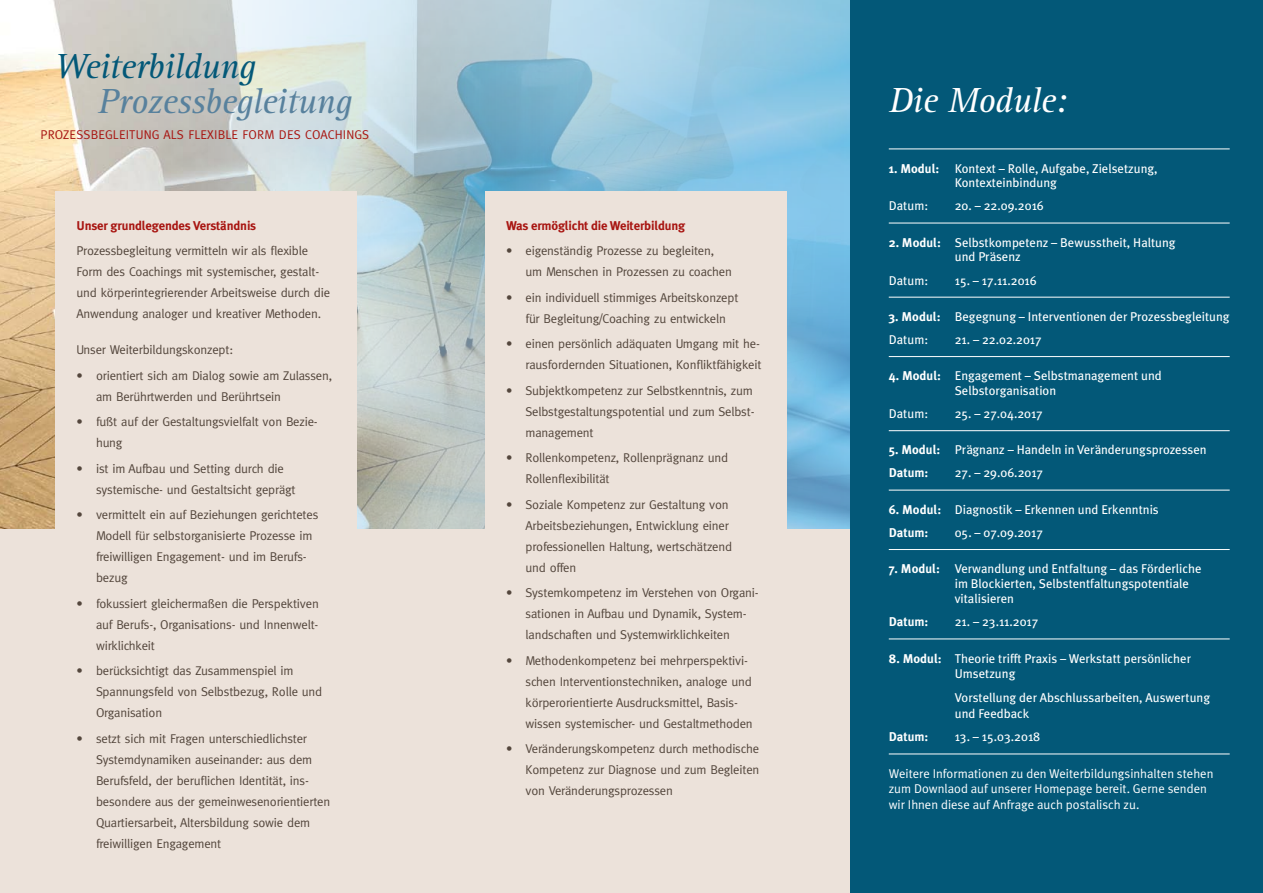
<style>
.page{position:relative;width:1263px;height:893px;background:#fff}
.page>*{position:absolute;margin:0;border:0;box-sizing:border-box;transform-origin:0 0}
.t1{font:italic 36px "Rotis Serif";letter-spacing:-.015em;color:#58819d}
.t2{font:italic 36px "Rotis Serif";letter-spacing:-.015em;color:#035878}
.t3{font:italic 36px "Rotis Serif";letter-spacing:-.015em;color:#fff}
.t4{font:12.75px/21px "Meta";letter-spacing:-.015em;color:#53463c}
.t5{font:12.75px/14.7px "Meta Plus";color:#fff}
.t6{font:12.75px/15.3px "Meta Plus Normal";color:#fff}
.t7{font:700 12.75px "Meta Plus";letter-spacing:-.015em;color:#a81511}
.t8{font:12.75px "Meta";letter-spacing:.01em;color:#a81511}
.t9{font:700 12.75px "Meta Plus";color:#fff}
.s1{font-weight:700}
</style>
<div class="page">
<img style="left:0;top:0;width:850px;height:529px">
<div style="left:0;top:529px;width:850px;height:364px;background:#ece2da"></div>
<div style="left:850px;top:0;width:413px;height:893px;background:#035878"></div>
<div style="left:55px;top:191px;width:302px;height:472px;background:#ece2da"></div>
<div style="left:485px;top:191px;width:302px;height:436px;background:#ece2da"></div>
<hr style="left:889px;top:149px;width:341px;height:1px;background:#fff">
<hr style="left:889px;top:223px;width:341px;height:1px;background:#fff">
<hr style="left:889px;top:297px;width:341px;height:1px;background:#fff">
<hr style="left:889px;top:356px;width:341px;height:1px;background:#fff">
<hr style="left:889px;top:430px;width:341px;height:1px;background:#fff">
<hr style="left:889px;top:490px;width:341px;height:1px;background:#fff">
<hr style="left:889px;top:549px;width:341px;height:1px;background:#fff">
<hr style="left:889px;top:639px;width:341px;height:1px;background:#fff">
<hr style="left:889px;top:754px;width:341px;height:1px;background:#fff">
<h1 class="t2" style="left:55px;top:46px;width:202px">Weiterbildung</h1>
<h1 class="t1" style="left:98px;top:81px;width:255px">Prozessbegleitung</h1>
<p class="t8" style="left:40px;top:127px;width:330px">PROZESSBEGLEITUNG ALS FLEXIBLE FORM DES COACHINGS</p>
<p class="t7" style="left:77px;top:218px;width:181px">Unser grundlegendes Verständnis</p>
<p class="t4" style="left:77px;top:240px;width:255px">Prozessbegleitung vermitteln wir als flexible Form des Coachings mit systemischer, gestalt&shy;und körperintegrierender Arbeitsweise durch die Anwendung analoger und kreativer Methoden.</p>
<p class="t4" style="left:77px;top:339px;width:158px">Unser Weiterbildungskonzept:</p>
<p class="t4" style="left:96px;top:365px;width:238px;text-indent:-19px">• orientiert sich am Dialog sowie am Zulassen, am Berührtwerden und Berührtsein</p>
<p class="t4" style="left:96px;top:411px;width:223px;text-indent:-19px">• fußt auf der Gestaltungsvielfalt von Bezie&shy;hung</p>
<p class="t4" style="left:96px;top:458px;width:201px;text-indent:-19px">• ist im Aufbau und Setting durch die systemische- und Gestaltsicht geprägt</p>
<p class="t4" style="left:96px;top:504px;width:224px;text-indent:-19px">• vermittelt ein auf Beziehungen gerichtetes Modell für selbstorganisierte Prozesse im freiwilligen Engagement- und im Berufs&shy;bezug</p>
<p class="t4" style="left:96px;top:593px;width:224px;text-align:justify;text-indent:-19px">• fokussiert gleichermaßen die Perspektiven auf Berufs-, Organisations- und Innenwelt&shy;wirklichkeit</p>
<p class="t4" style="left:96px;top:660px;width:228px;text-indent:-19px">• berücksichtigt das Zusammenspiel im<br>Spannungsfeld von Selbstbezug, Rolle und<br>Organisation</p>
<p class="t4" style="left:96px;top:728px;width:236px;text-indent:-19px">• setzt sich mit Fragen unterschiedlichster Systemdynamiken auseinander: aus dem Berufsfeld, der beruflichen Identität, ins&shy;besondere aus der gemeinwesenorientierten Quartiersarbeit, Altersbildung sowie dem freiwilligen Engagement</p>
<p class="t7" style="left:506px;top:218px;width:181px">Was ermöglicht die Weiterbildung</p>
<p class="t4" style="left:525px;top:240px;width:208px;text-indent:-19px">• eigenständig Prozesse zu begleiten, um Menschen in Prozessen zu coachen</p>
<p class="t4" style="left:506px;top:287px;width:234px;text-align:center">• ein individuell stimmiges Arbeitskonzept für Begleitung/Coaching zu entwickeln</p>
<p class="t4" style="left:506px;top:333px;width:257px;text-align:right">• einen persönlich adäquaten Umgang mit he&shy;rausfordernden Situationen, Konfliktfähigkeit</p>
<p class="t4" style="left:525px;top:380px;width:231px;text-indent:-19px">• Subjektkompetenz zur Selbstkenntnis, zum<br>Selbstgestaltungspotential und zum Selbst&shy;management</p>
<p class="t4" style="left:525px;top:447px;width:204px;text-indent:-19px">• Rollenkompetenz, Rollenprägnanz und<br>Rollenflexibilität</p>
<p class="t4" style="left:525px;top:494px;width:208px;text-indent:-19px">• Soziale Kompetenz zur Gestaltung von Arbeitsbeziehungen, Entwicklung einer professionellen Haltung, wertschätzend und offen</p>
<p class="t4" style="left:525px;top:582px;width:235px;text-indent:-19px">• Systemkompetenz im Verstehen von Organi&shy;sationen in Aufbau und Dynamik, System&shy;landschaften und Systemwirklichkeiten</p>
<p class="t4" style="left:525px;top:650px;width:229px;text-indent:-19px">• Methodenkompetenz bei mehrperspektivi&shy;schen Interventionstechniken, analoge und körperorientierte Ausdrucksmittel, Basis&shy;wissen systemischer- und Gestaltmethoden</p>
<p class="t4" style="left:525px;top:738px;width:235px;text-align:justify;text-indent:-19px">• Veränderungskompetenz durch methodische Kompetenz zur Diagnose und zum Begleiten von Veränderungsprozessen</p>
<h1 class="t3" style="left:889px;top:80px;width:179px">Die Module:</h1>
<p class="t5" style="left:955px;top:161px;width:204px;text-indent:-66px"><span class="s1">1. Modul:</span> Kontext – Rolle, Aufgabe, Zielsetzung,<br>Kontexteinbindung</p>
<p class="t5" style="left:889px;top:198px;width:41px">Datum:</p>
<p class="t5" style="left:955px;top:198px;width:91px">20. – 22.09.2016</p>
<p class="t5" style="left:955px;top:235px;width:222px;text-indent:-66px"><span class="s1">2. Modul:</span> Selbstkompetenz – Bewusstheit, Haltung und Präsenz</p>
<p class="t5" style="left:889px;top:273px;width:41px">Datum:</p>
<p class="t5" style="left:955px;top:273px;width:83px">15. – 17.11.2016</p>
<p class="t5" style="left:889px;top:305px;width:342px;line-height:23.2px"><span class="s1">3. Modul:</span> Begegnung – Interventionen der Prozessbegleitung<br>Datum:</p>
<p class="t5" style="left:955px;top:332px;width:88px">21. – 22.02.2017</p>
<p class="t5" style="left:955px;top:368px;width:209px;text-indent:-66px"><span class="s1">4. Modul:</span> Engagement – Selbstmanagement und<br>Selbstorganisation</p>
<p class="t5" style="left:889px;top:406px;width:41px">Datum:</p>
<p class="t5" style="left:955px;top:406px;width:90px">25. – 27.04.2017</p>
<p class="t5" style="left:889px;top:438px;width:319px;line-height:23.2px"><span class="s1">5. Modul:</span> Prägnanz – Handeln in Veränderungsprozessen<br><span class="s1">Datum:</span></p>
<p class="t5" style="left:955px;top:466px;width:90px">27. – 29.06.2017</p>
<p class="t5" style="left:889px;top:497px;width:271px;line-height:23.2px"><span class="s1">6. Modul:</span> Diagnostik – Erkennen und Erkenntnis<br><span class="s1">Datum:</span></p>
<p class="t5" style="left:955px;top:525px;width:90px">05. – 07.09.2017</p>
<p class="t5" style="left:955px;top:561px;width:248px;text-indent:-66px"><span class="s1">7. Modul:</span> Verwandlung und Entfaltung – das Förderliche im Blockierten, Selbstentfaltungspotentiale vitalisieren</p>
<p class="t9" style="left:889px;top:614px;width:41px">Datum:</p>
<p class="t5" style="left:955px;top:614px;width:85px">21. – 23.11.2017</p>
<p class="t5" style="left:955px;top:651px;width:238px;line-height:15.3px;text-indent:-66px"><span class="s1">8. Modul:</span> Theorie trifft Praxis – Werkstatt persönlicher<br>Umsetzung</p>
<p class="t5" style="left:955px;top:690px;width:257px;line-height:15.3px">Vorstellung der Abschlussarbeiten, Auswertung und Feedback</p>
<p class="t9" style="left:889px;top:730px;width:41px">Datum:</p>
<p class="t5" style="left:955px;top:729px;width:87px">13. – 15.03.2018</p>
<p class="t6" style="left:889px;top:766px;width:326px">Weitere Informationen zu den Weiterbildungsinhalten stehen zum Downlaod auf unserer Homepage bereit. Gerne senden wir Ihnen diese auf Anfrage auch postalisch zu.</p>
</div>
